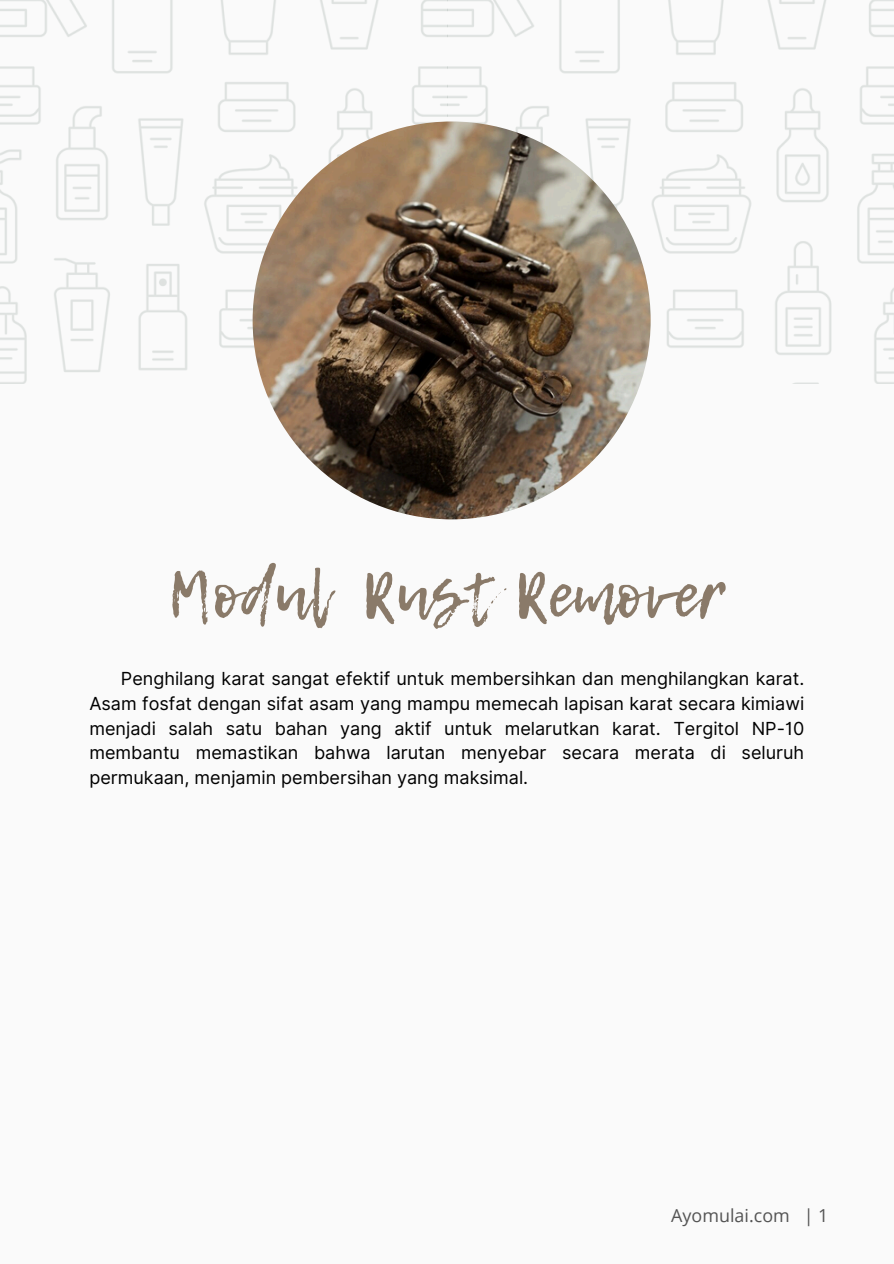
<style>
.page{position:relative;width:894px;height:1264px;background:#fff}
.page>*{position:absolute;margin:0;border:0;box-sizing:border-box;transform-origin:0 0}
.t1{font:63px "Lemon Tuesday";color:#8a7a69}
.t2{font:18px/24.8px "Inter";color:#000;text-align:justify}
.t3{font:17.85px "Open Sans";color:#545454}
</style>
<div class="page">
<div style="left:0;top:0;width:893px;height:1263px;background:#fafafa"></div>
<img style="left:0;top:0;width:893px;height:383px">
<img style="left:252px;top:121px;width:398px;height:398px;border-radius:50%">
<p class="t1" style="left:168px;top:547px;width:559px">Modul Rust Remover</p>
<p class="t2" style="left:89px;top:666px;width:716px;text-indent:32px">Penghilang karat sangat efektif untuk membersihkan dan menghilangkan karat.<br>Asam fosfat dengan sifat asam yang mampu memecah lapisan karat secara kimiawi menjadi salah satu bahan yang aktif untuk melarutkan karat. Tergitol NP-10 membantu memastikan bahwa larutan menyebar secara merata di seluruh permukaan, menjamin pembersihan yang maksimal.</p>
<h1 class="t3" style="left:671px;top:1203px;width:159px">Ayomulai.com | 1</h1>
</div>
